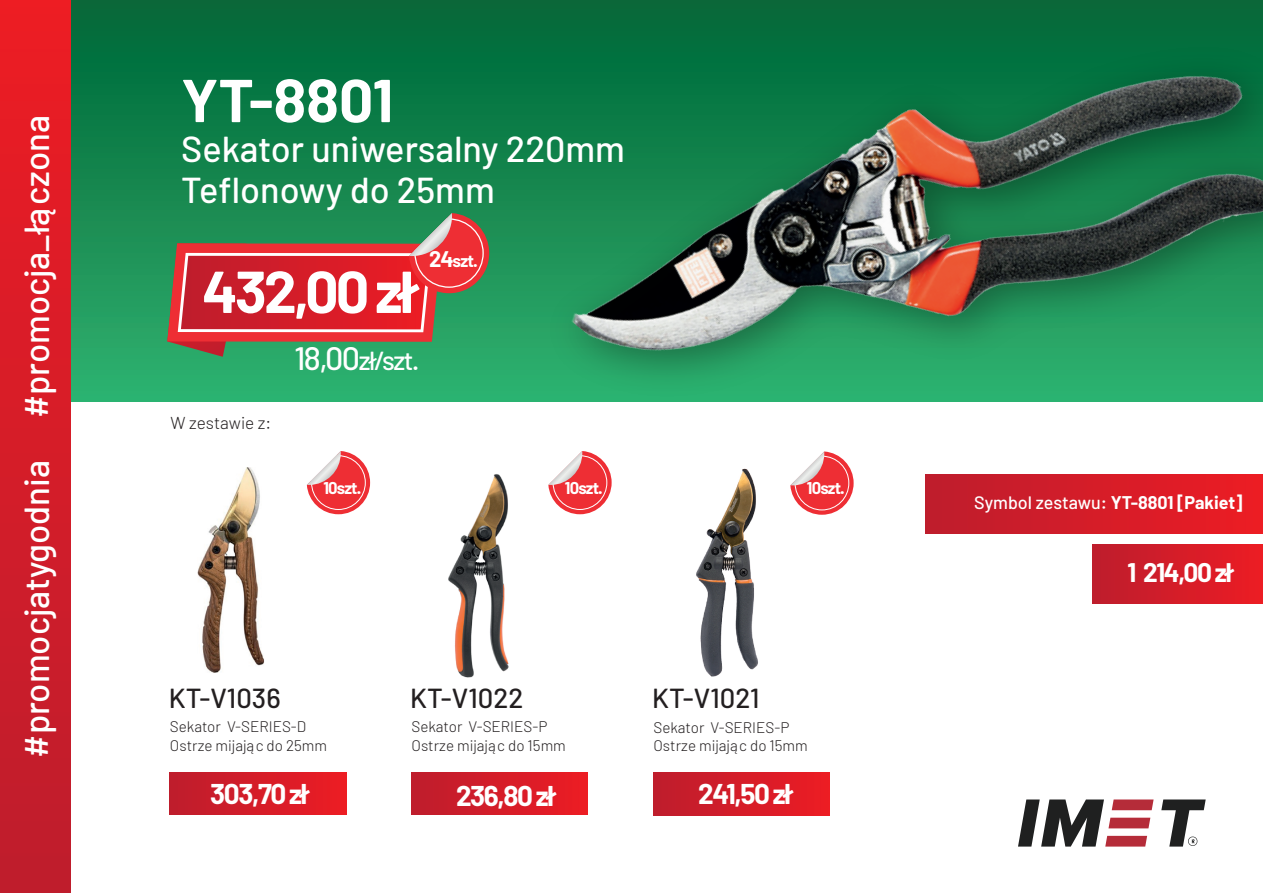
<style>
.page{position:relative;width:1263px;height:893px;background:#fff}
.page>*{position:absolute;margin:0;border:0;box-sizing:border-box;transform-origin:0 0}
.t1{font:700 60.45px "Barlow";color:#fff}
.t2{font:700 58.95px "Barlow";letter-spacing:-.05em;color:#fff}
.t3{font:500 36px/40.3px "Barlow";color:#fff}
.t4{font:500 34.8px "Barlow";color:#fff}
.t5{font:700 27.9px "Barlow";letter-spacing:-.05em;color:#fff}
.t6{font:500 27.45px "Barlow";color:#231f20}
.t7{font:700 26.25px "Barlow";letter-spacing:-.05em;color:#fff}
.t8{font:500 26.1px "Barlow";color:#fff}
.t9{font:700 17.85px "Barlow";color:#fff}
.t10{font:300 17.25px "Barlow";color:#231f20}
.t11{font:700 17.25px "Barlow";color:#fff}
.t12{font:700 16.65px "Barlow";letter-spacing:-.05em;color:#fff}
.t13{font:300 15.3px/18.3px "Barlow";color:#231f20}
.s1{font-size:22.05px}
.s2{font-size:32.4px}
.s3{font-weight:500}
</style>
<div class="page">
<img style="left:197px;top:467px;width:145px;height:206px">
<img style="left:448px;top:474px;width:61px;height:204px">
<img style="left:700px;top:621px;width:58px;height:56px">
<div style="left:0;top:0;width:1263px;height:402px;background:linear-gradient(to bottom,#006536,#31af6e)"></div>
<svg style="left:167px;top:213px;width:322px;height:144px;background:#9b5848"></svg>
<svg style="left:307px;top:451px;width:63px;height:63px"></svg>
<div style="left:170px;top:772px;width:176px;height:43px;background:linear-gradient(to right,#be1d2d,#ec1c24)"></div>
<svg style="left:548px;top:465px;width:20px;height:47px"></svg>
<div style="left:411px;top:772px;width:177px;height:43px;background:linear-gradient(to right,#bd1d2d,#ed1c24)"></div>
<div style="left:0;top:0;width:70px;height:893px;background:linear-gradient(to bottom,#ed1c24,#be1d2d)"></div>
<svg style="left:1018px;top:799px;width:135px;height:48px"></svg>
<svg style="left:1161px;top:799px;width:45px;height:48px"></svg>
<div style="left:653px;top:772px;width:177px;height:43px;background:linear-gradient(to right,#bd1d2d,#ed1c24)"></div>
<img style="left:529px;top:33px;width:39px;height:369px">
<img style="left:568px;top:0;width:695px;height:621px">
<h3 class="t4" style="left:15px;top:758px;width:644px;rotate:-90deg">#promocjatygodnia #promocja_łączona</h3>
<h1 class="t1" style="left:181px;top:63px;width:214px">YT-8801</h1>
<h3 class="t3" style="left:181px;top:129px;width:445px">Sekator uniwersalny 220mm<br>Teflonowy do 25mm</h3>
<h2 class="t2" style="left:202px;top:255px;width:214px">432,00 zł</h2>
<p class="t11" style="left:429px;top:250px;width:50px"><span class="s1">24</span>szt.</p>
<h3 class="t8" style="left:294px;top:344px;width:126px"><span class="s2">18,00</span>zł/szt.</h3>
<p class="t10" style="left:171px;top:412px;width:102px">W zestawie z:</p>
<p class="t12" style="left:323px;top:477px;width:39px">10szt.</p>
<p class="t12" style="left:565px;top:477px;width:39px">10szt.</p>
<p class="t12" style="left:807px;top:478px;width:39px">10szt.</p>
<h3 class="t6" style="left:169px;top:681px;width:113px">KT-V1036</h3>
<p class="t13" style="left:170px;top:717px;width:159px">Sekator V-SERIES-D<br>Ostrze mijając do 25mm</p>
<h3 class="t5" style="left:210px;top:777px;width:99px">303,70 zł</h3>
<h3 class="t6" style="left:410px;top:681px;width:115px">KT-V1022</h3>
<p class="t13" style="left:411px;top:717px;width:156px">Sekator V-SERIES-P<br>Ostrze mijając do 15mm</p>
<h3 class="t5" style="left:456px;top:778px;width:99px">236,80 zł</h3>
<h3 class="t6" style="left:652px;top:681px;width:109px">KT-V1021</h3>
<p class="t13" style="left:653px;top:718px;width:156px">Sekator V-SERIES-P<br>Ostrze mijając do 15mm</p>
<h3 class="t5" style="left:698px;top:777px;width:95px">241,50 zł</h3>
<p class="t9" style="left:974px;top:492px;width:270px"><span class="s3">Symbol zestawu:</span> YT-8801 [Pakiet]</p>
<h3 class="t7" style="left:1127px;top:556px;width:106px">1 214,00 zł</h3>
</div>
